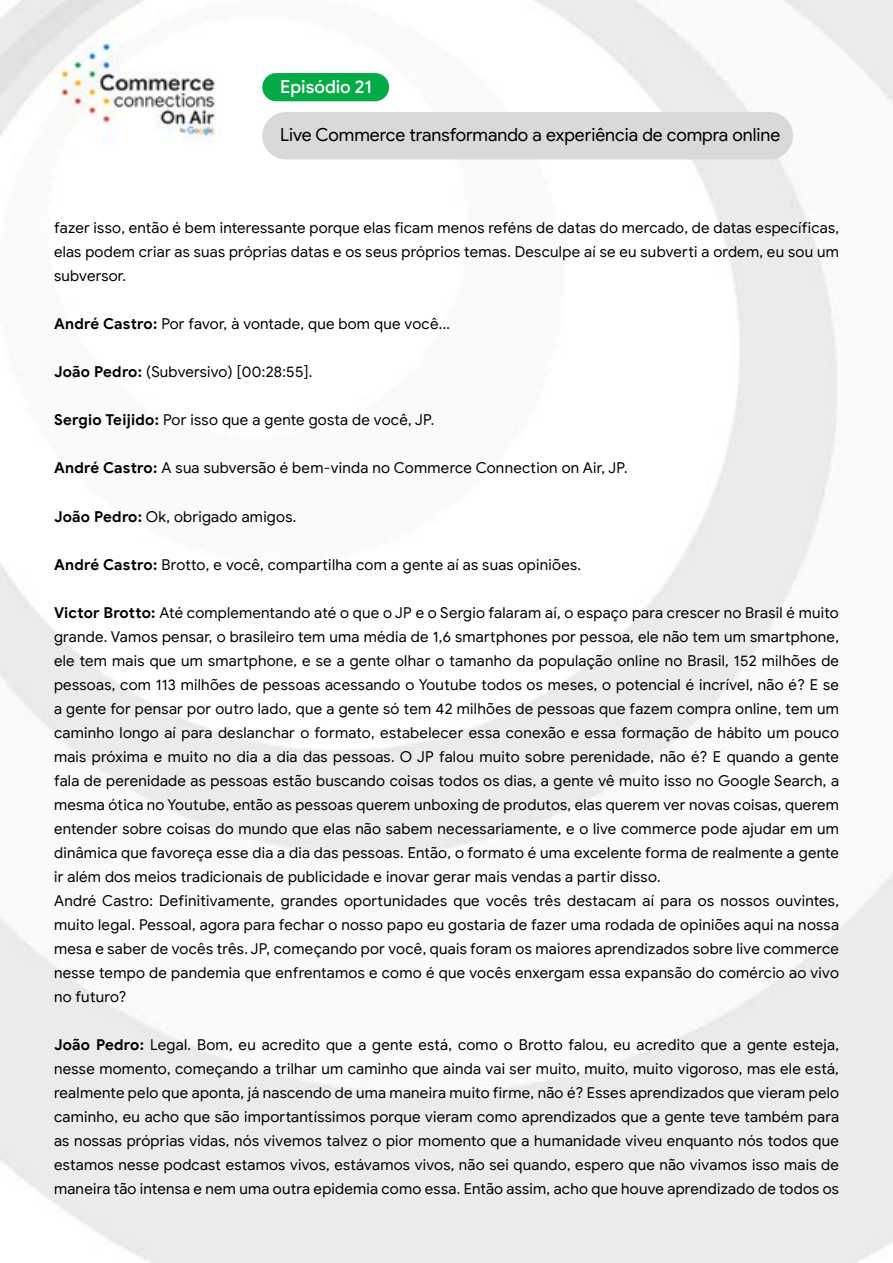
<style>
.page{position:relative;width:893px;height:1263px;background:#fff}
.page>*{position:absolute;margin:0;border:0;box-sizing:border-box;transform-origin:0 0}
.t1{font:18px "Google Sans Display";color:#000}
.t2{font:500 18px "Google Sans Display";color:#fff}
.t3{font:15px/24px "Google Sans";letter-spacing:.02em;color:#000;text-align:justify}
.s1{font-weight:700}
</style>
<div class="page">
<img style="left:0;top:0;width:893px;height:1263px">
<div style="left:262px;top:73px;width:127px;height:28px;background:#00aa46;border-radius:14px"></div>
<div style="left:262px;top:112px;width:531px;height:47px;background:#d9d9d9;border-radius:24px"></div>
<p class="t2" style="left:280px;top:76px;width:93px">Episódio 21</p>
<p class="t1" style="left:280px;top:124px;width:502px">Live Commerce transformando a experiência de compra online</p>
<p class="t3" style="left:54px;top:216px;width:786px">fazer isso, então é bem interessante porque elas ficam menos reféns de datas do mercado, de datas específicas, elas podem criar as suas próprias datas e os seus próprios temas. Desculpe aí se eu subverti a ordem, eu sou um subversor.</p>
<p class="t3" style="left:54px;top:312px;width:398px"><span class="s1">André Castro:</span> Por favor, à vontade, que bom que você...</p>
<p class="t3" style="left:54px;top:360px;width:260px"><span class="s1">João Pedro:</span> (Subversivo) [00:28:55].</p>
<p class="t3" style="left:54px;top:408px;width:382px"><span class="s1">Sergio Teijido:</span> Por isso que a gente gosta de você, JP.</p>
<p class="t3" style="left:54px;top:456px;width:575px"><span class="s1">André Castro:</span> A sua subversão é bem-vinda no Commerce Connection on Air, JP.</p>
<p class="t3" style="left:54px;top:504px;width:244px"><span class="s1">João Pedro:</span> Ok, obrigado amigos.</p>
<p class="t3" style="left:54px;top:552px;width:529px"><span class="s1">André Castro:</span> Brotto, e você, compartilha com a gente aí as suas opiniões.</p>
<p class="t3" style="left:54px;top:600px;width:787px;text-align:left"><span class="s1">Victor Brotto:</span> Até complementando até o que o JP e o Sergio falaram aí, o espaço para crescer no Brasil é muito grande. Vamos pensar, o brasileiro tem uma média de 1,6 smartphones por pessoa, ele não tem um smartphone, ele tem mais que um smartphone, e se a gente olhar o tamanho da população online no Brasil, 152 milhões de pessoas, com 113 milhões de pessoas acessando o Youtube todos os meses, o potencial é incrível, não é? E se a gente for pensar por outro lado, que a gente só tem 42 milhões de pessoas que fazem compra online, tem um caminho longo aí para deslanchar o formato, estabelecer essa conexão e essa formação de hábito um pouco mais próxima e muito no dia a dia das pessoas. O JP falou muito sobre perenidade, não é? E quando a gente fala de perenidade as pessoas estão buscando coisas todos os dias, a gente vê muito isso no Google Search, a mesma ótica no Youtube, então as pessoas querem unboxing de produtos, elas querem ver novas coisas, querem entender sobre coisas do mundo que elas não sabem necessariamente, e o live commerce pode ajudar em um dinâmica que favoreça esse dia a dia das pessoas. Então, o formato é uma excelente forma de realmente a gente ir além dos meios tradicionais de publicidade e inovar gerar mais vendas a partir disso.<br>André Castro: Definitivamente, grandes oportunidades que vocês três destacam aí para os nossos ouvintes, muito legal. Pessoal, agora para fechar o nosso papo eu gostaria de fazer uma rodada de opiniões aqui na nossa mesa e saber de vocês três. JP, começando por você, quais foram os maiores aprendizados sobre live commerce nesse tempo de pandemia que enfrentamos e como é que vocês enxergam essa expansão do comércio ao vivo no futuro?</p>
<p class="t3" style="left:54px;top:1032px;width:787px"><span class="s1">João Pedro:</span> Legal. Bom, eu acredito que a gente está, como o Brotto falou, eu acredito que a gente esteja, nesse momento, começando a trilhar um caminho que ainda vai ser muito, muito, muito vigoroso, mas ele está, realmente pelo que aponta, já nascendo de uma maneira muito firme, não é? Esses aprendizados que vieram pelo caminho, eu acho que são importantíssimos porque vieram como aprendizados que a gente teve também para as nossas próprias vidas, nós vivemos talvez o pior momento que a humanidade viveu enquanto nós todos que estamos nesse podcast estamos vivos, estávamos vivos, não sei quando, espero que não vivamos isso mais de maneira tão intensa e nem uma outra epidemia como essa. Então assim, acho que houve aprendizado de todos os</p>
</div>
